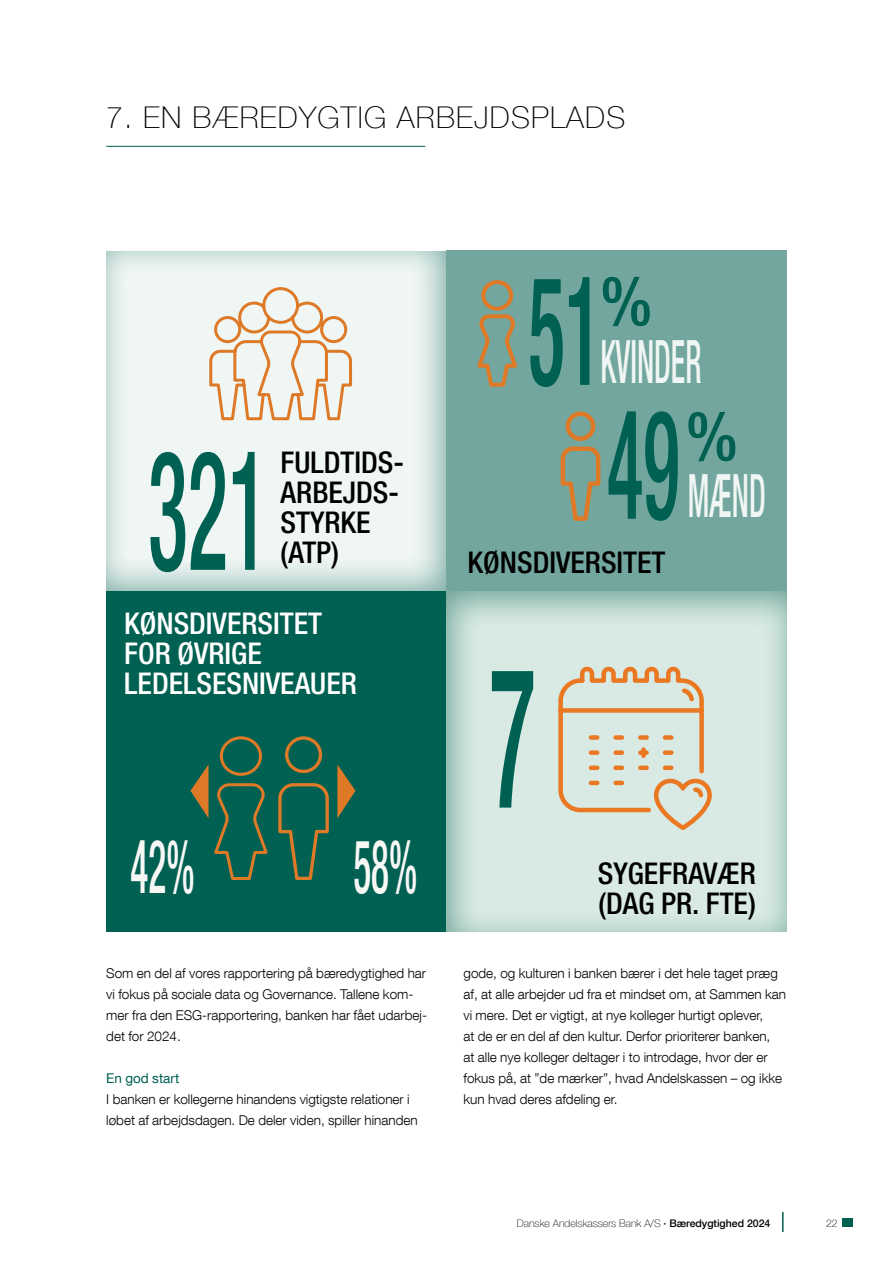
<style>
.page{position:relative;width:893px;height:1263px;background:#fff}
.page>*{position:absolute;margin:0;border:0;box-sizing:border-box;transform-origin:0 0}
.t1{font:500 condensed 196.65px "Helvetica Neue LT Com";color:#006051;scale:.5 1}
.t2{font:500 condensed 166.5px "Helvetica Neue LT Com";color:#006051;scale:.5 1}
.t3{font:500 condensed 151.65px "Helvetica Neue LT Com";color:#006051;scale:.5 1}
.t4{font:500 condensed 74.4px "Helvetica Neue LT Com";color:#f7f7f5;scale:.5 1}
.t5{font:500 condensed 68.25px "Helvetica Neue LT Com";color:#006051}
.t6{font:500 condensed 60px "Helvetica Neue LT Com";color:#eff6f4;scale:.5 1}
.t7{font:500 condensed 30px/30px "Helvetica Neue LT Com";color:#000}
.t8{font:500 condensed 30px/30px "Helvetica Neue LT Com";color:#fff}
.t9{font:100 30px "Helvetica Neue LT Com";letter-spacing:.04em;color:#000}
.t10{font:300 13.5px/21px "Helvetica Neue LT Com";color:#000}
.t11{font:13.5px "Helvetica Neue LT Com";color:#006051}
.t12{font:100 10.5px "Helvetica Neue LT Com";color:#000}
.s1{font-weight:500}
</style>
<div class="page">
<hr style="left:782px;top:1212px;width:2px;height:20px;background:#006051">
<div style="left:842px;top:1218px;width:11px;height:9px;background:#006051"></div>
<hr style="left:106px;top:146px;width:319px;height:1px;background:#006051">
<div style="left:94px;top:238px;width:366px;height:354px;background:#006051;opacity:.5"></div>
<div style="left:106px;top:591px;width:340px;height:340px;background:#006051"></div>
<div style="left:446px;top:251px;width:341px;height:340px;background:#72a69e"></div>
<div style="left:434px;top:578px;width:366px;height:354px;background:#006051;opacity:.5"></div>
<svg style="left:208px;top:286px;width:146px;height:136px"></svg>
<svg style="left:477px;top:280px;width:40px;height:107px"></svg>
<svg style="left:560px;top:411px;width:41px;height:110px"></svg>
<svg style="left:278px;top:736px;width:51px;height:144px"></svg>
<svg style="left:556px;top:664px;width:158px;height:170px;background:#dad6c2"></svg>
<svg style="left:190px;top:736px;width:78px;height:144px"></svg>
<svg style="left:337px;top:764px;width:18px;height:54px"></svg>
<h3 class="t9" style="left:106px;top:99px;width:521px">7. EN BÆREDYGTIG ARBEJDSPLADS</h3>
<h2 class="t2" style="left:148px;top:412px;width:241px">321</h2>
<h3 class="t7" style="left:281px;top:447px;width:125px">FULDTIDS-<br>ARBEJDS-<br>STYRKE (ATP)</h3>
<h3 class="t8" style="left:124px;top:608px;width:234px">KØNSDIVERSITET<br>FOR ØVRIGE<br>LEDELSESNIVEAUER</h3>
<h3 class="t4" style="left:131px;top:822px;width:129px">42%</h3>
<h3 class="t4" style="left:353px;top:823px;width:129px">58%</h3>
<p class="t10" style="left:106px;top:962px;width:322px">Som en del af vores rapportering på bæredygtighed har vi fokus på sociale data og Governance. Tallene kom&shy;mer fra den ESG-rapportering, banken har fået udarbej&shy;det for 2024.</p>
<p class="t11" style="left:106px;top:1070px;width:75px">En god start</p>
<p class="t10" style="left:106px;top:1088px;width:313px">I banken er kollegerne hinandens vigtigste relationer i løbet af arbejdsdagen. De deler viden, spiller hinanden</p>
<h3 class="t3" style="left:528px;top:241px;width:147px">51</h3>
<h3 class="t5" style="left:600px;top:260px;width:53px">%</h3>
<h3 class="t6" style="left:600px;top:326px;width:204px">KVINDER</h3>
<h3 class="t3" style="left:607px;top:375px;width:147px">49</h3>
<h3 class="t5" style="left:686px;top:395px;width:53px">%</h3>
<h3 class="t6" style="left:688px;top:460px;width:157px">MÆND</h3>
<h3 class="t7" style="left:468px;top:547px;width:199px">KØNSDIVERSITET</h3>
<h1 class="t1" style="left:489px;top:621px;width:96px">7</h1>
<h3 class="t7" style="left:598px;top:858px;width:159px">SYGEFRAVÆR (DAG PR. FTE)</h3>
<p class="t10" style="left:463px;top:962px;width:324px">gode, og kulturen i banken bærer i det hele taget præg af, at alle arbejder ud fra et mindset om, at Sammen kan vi mere. Det er vigtigt, at nye kolleger hurtigt oplever,<br>at de er en del af den kultur. Derfor prioriterer banken,<br>at alle nye kolleger deltager i to introdage, hvor der er fokus på, at ”de mærker”, hvad Andelskassen – og ikke kun hvad deres afdeling er.</p>
<p class="t12" style="left:517px;top:1217px;width:255px">Danske Andelskassers Bank A/S <span class="s1">· Bæredygtighed 2024</span></p>
<p class="t12" style="left:826px;top:1217px;width:13px">22</p>
</div>
